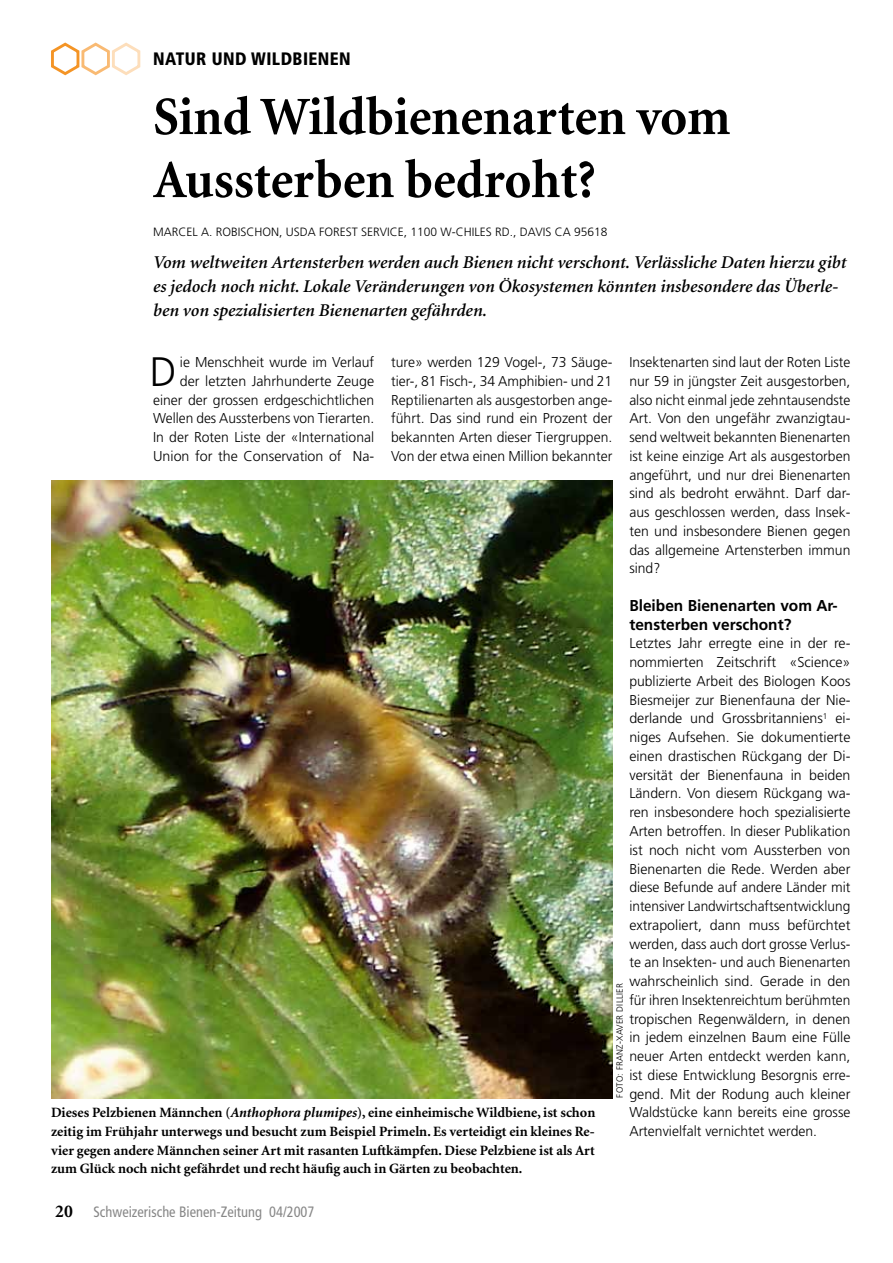
<style>
.page{position:relative;width:893px;height:1263px;background:#fff}
.page>*{position:absolute;margin:0;border:0;box-sizing:border-box;transform-origin:0 0}
.t1{font:700 54px/63px "Minion";color:#000;scale:.96 1}
.t2{font:300 41.1px "Frutiger";color:#000}
.t3{font:italic 600 18px/24px "Minion";color:#000}
.t4{font:900 condensed 18px "Frutiger";letter-spacing:.025em;color:#000;scale:.96 1}
.t5{font:700 15.75px/18.8px "Frutiger";color:#000}
.t6{font:condensed 15px "Frutiger";color:#878787;scale:.96 1}
.t7{font:300 14.25px/18.8px "Frutiger";color:#000;text-align:justify}
.t8{font:700 14.25px/18.8px "Minion";color:#000;text-align:justify}
.t9{font:300 12px "Frutiger";color:#000}
.t10{font:300 9px "Frutiger";letter-spacing:.025em;color:#000}
.s1{font-style:italic}
.s2{font-family:"Minion";font-weight:700;font-stretch:normal;font-size:18px;color:#000}
</style>
<div class="page">
<svg style="left:51px;top:42px;width:90px;height:34px"></svg>
<img style="left:51px;top:480px;width:561px;height:619px">
<p class="t4" style="left:153px;top:48px;width:207px">NATUR UND WILDBIENEN</p>
<h1 class="t1" style="left:153px;top:87px;width:603px">Sind Wildbienenarten vom<br>Aussterben bedroht?</h1>
<p class="t9" style="left:153px;top:225px;width:456px">MARCEL A. ROBISCHON, USDA FOREST SERVICE, 1100 W-CHILES RD., DAVIS CA 95618</p>
<p class="t3" style="left:153px;top:251px;width:695px">Vom weltweiten Artensterben werden auch Bienen nicht verschont. Verlässliche Daten hierzu gibt es jedoch noch nicht. Lokale Veränderungen von Ökosystemen könnten insbesondere das Überle&shy;ben von spezialisierten Bienenarten gefährden.</p>
<h2 class="t2" style="left:150px;top:348px;width:28px">D</h2>
<p class="t7" style="left:153px;top:353px;width:223px;text-align:right">ie Menschheit wurde im Verlauf<br>der letzten Jahrhunderte Zeuge einer der grossen erdgeschichtlichen Wellen des Aussterbens von Tierarten.<br>In der Roten Liste der «International Union for the Conservation of Na-</p>
<p class="t7" style="left:391px;top:353px;width:223px">ture» werden 129 Vogel-, 73 Säuge&shy;tier-, 81 Fisch-, 34 Amphibien- und 21<br>Reptilienarten als ausgestorben ange&shy;führt. Das sind rund ein Prozent der bekannten Arten dieser Tiergruppen.<br>Von der etwa einen Million bekannter</p>
<p class="t7" style="left:629px;top:353px;width:223px">Insektenarten sind laut der Roten Liste nur 59 in jüngster Zeit ausgestorben, also nicht einmal jede zehntausendste Art. Von den ungefähr zwanzigtau&shy;send weltweit bekannten Bienenarten ist keine einzige Art als ausgestorben angeführt, und nur drei Bienenarten sind als bedroht erwähnt. Darf dar&shy;aus geschlossen werden, dass Insek&shy;ten und insbesondere Bienen gegen das allgemeine Artensterben immun sind?</p>
<p class="t5" style="left:629px;top:596px;width:210px">Bleiben Bienenarten vom Ar&shy;tensterben verschont?</p>
<p class="t7" style="left:629px;top:634px;width:223px">Letztes Jahr erregte eine in der re&shy;nommierten Zeitschrift «Science» publizierte Arbeit des Biologen Koos Biesmeijer zur Bienenfauna der Nie&shy;derlande und Grossbritanniens<sup>1</sup> ei&shy;niges Aufsehen. Sie dokumentierte einen drastischen Rückgang der Di&shy;versität der Bienenfauna in beiden Ländern. Von diesem Rückgang wa&shy;ren insbesondere hoch spezialisierte Arten betroffen. In dieser Publikation ist noch nicht vom Aussterben von Bienenarten die Rede. Werden aber diese Befunde auf andere Länder mit intensiver Landwirtschaftsentwicklung extrapoliert, dann muss befürchtet werden, dass auch dort grosse Verlus&shy;te an Insekten- und auch Bienenarten wahrscheinlich sind. Gerade in den für ihren Insektenreichtum berühmten tropischen Regenwäldern, in denen in jedem einzelnen Baum eine Fülle neuer Arten entdeckt werden kann, ist diese Entwicklung Besorgnis erre&shy;gend. Mit der Rodung auch kleiner Waldstücke kann bereits eine grosse Artenvielfalt vernichtet werden.</p>
<p class="t10" style="left:615px;top:1097px;width:116px;rotate:-90deg">FOTO: FRANZ-XAVER DILLIER</p>
<p class="t8" style="left:51px;top:1104px;width:546px">Dieses Pelzbienen Männchen (<span class="s1">Anthophora plumipes</span>), eine einheimische Wildbiene, ist schon zeitig im Frühjahr unterwegs und besucht zum Beispiel Primeln. Es verteidigt ein kleines Re&shy;vier gegen andere Männchen seiner Art mit rasanten Luftkämpfen. Diese Pelzbiene ist als Art zum Glück noch nicht gefährdet und recht häufig auch in Gärten zu beobachten.</p>
<p class="t6" style="left:55px;top:1203px;width:271px"><span class="s2">20</span> Schweizerische Bienen-Zeitung 04/2007</p>
</div>
